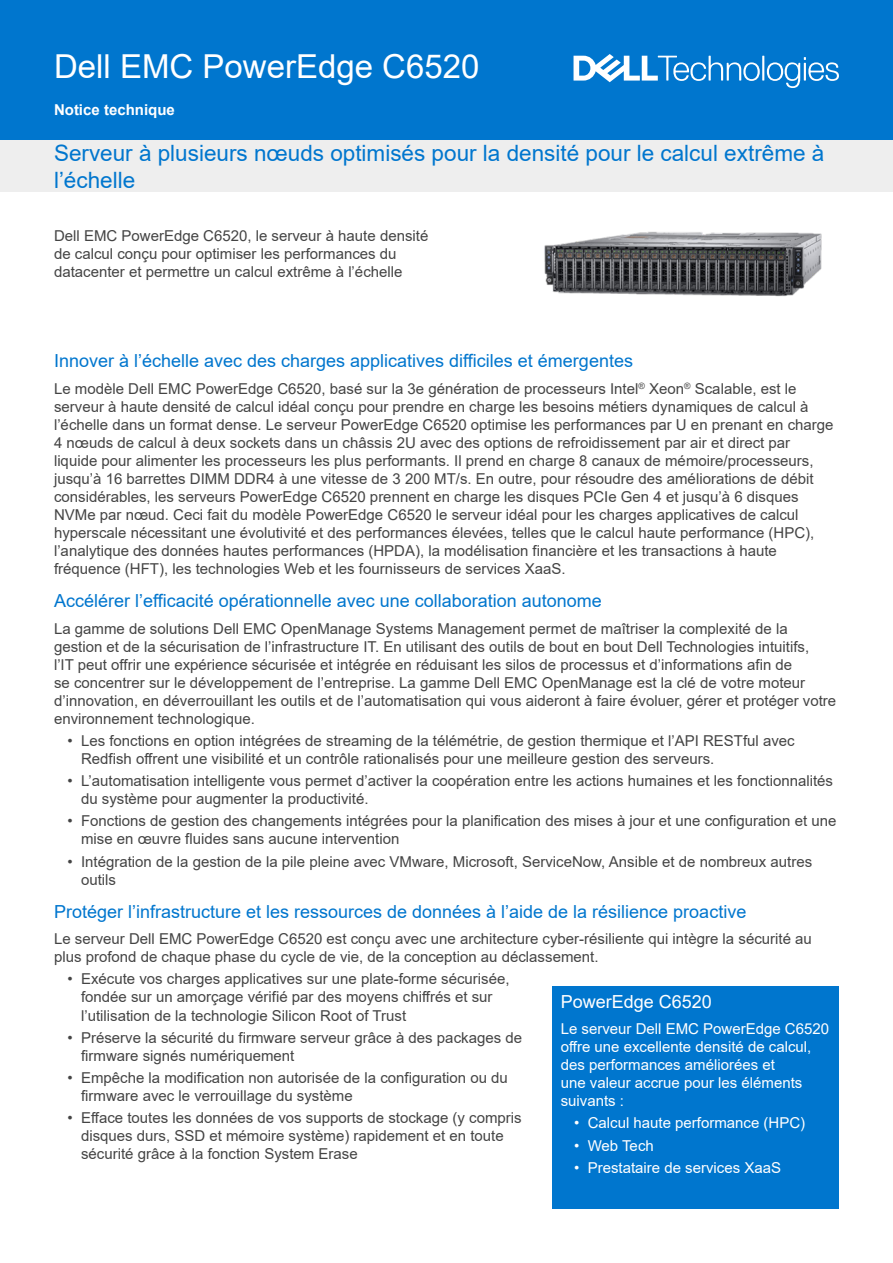
<style>
.page{position:relative;width:893px;height:1263px;background:#fff}
.page>*{position:absolute;margin:0;border:0;box-sizing:border-box;transform-origin:0 0}
.Document_Title{font:33px "Arial";color:#fff}
.Title_Tagline{font:22.5px/27px "Arial";color:#0076ce}
.Heading_2{font:18px "Arial";color:#0076ce}
.Side_Box_Heading{font:18px "Arial";color:#fff}
.Body_Text{font:15px/18px "Arial";color:#444}
.Side_box_Body_Text{font:15px/18px "Arial";color:#fff}
.Guide_text_Banner{font:700 15px "Arial";color:#fff}
</style>
<div class="page">
<div style="left:0;top:0;width:893px;height:141px;background:#0076ce"></div>
<div style="left:0;top:141px;width:893px;height:51px;background:#eee"></div>
<div style="left:552px;top:986px;width:287px;height:223px;background:#0076ce"></div>
<img style="left:544px;top:231px;width:278px;height:66px">
<svg style="left:573px;top:54px;width:266px;height:34px"></svg>
<p class="Document_Title" style="left:54px;top:44px;width:427px">Dell EMC PowerEdge C6520</p>
<p class="Guide_text_Banner" style="left:54px;top:99px;width:122px">Notice technique</p>
<p class="Title_Tagline" style="left:54px;top:139px;width:772px">Serveur à plusieurs nœuds optimisés pour la densité pour le calcul extrême à l’échelle</p>
<p class="Body_Text" style="left:54px;top:226px;width:376px">Dell EMC PowerEdge C6520, le serveur à haute densité de calcul conçu pour optimiser les performances du datacenter et permettre un calcul extrême à l’échelle</p>
<p class="Heading_2" style="left:54px;top:349px;width:580px">Innover à l’échelle avec des charges applicatives difficiles et émergentes</p>
<p class="Body_Text" style="left:54px;top:379px;width:781px">Le modèle Dell EMC PowerEdge C6520, basé sur la 3e génération de processeurs Intel<sup>®</sup> Xeon<sup>®</sup> Scalable, est le serveur à haute densité de calcul idéal conçu pour prendre en charge les besoins métiers dynamiques de calcul à l’échelle dans un format dense. Le serveur PowerEdge C6520 optimise les performances par U en prenant en charge 4 nœuds de calcul à deux sockets dans un châssis 2U avec des options de refroidissement par air et direct par liquide pour alimenter les processeurs les plus performants. Il prend en charge 8 canaux de mémoire/processeurs, jusqu’à 16 barrettes DIMM DDR4 à une vitesse de 3 200 MT/s. En outre, pour résoudre des améliorations de débit considérables, les serveurs PowerEdge C6520 prennent en charge les disques PCIe Gen 4 et jusqu’à 6 disques NVMe par nœud. Ceci fait du modèle PowerEdge C6520 le serveur idéal pour les charges applicatives de calcul hyperscale nécessitant une évolutivité et des performances élevées, telles que le calcul haute performance (HPC), l’analytique des données hautes performances (HPDA), la modélisation financière et les transactions à haute fréquence (HFT), les technologies Web et les fournisseurs de services XaaS.</p>
<p class="Heading_2" style="left:54px;top:588px;width:549px">Accélérer l’efficacité opérationnelle avec une collaboration autonome</p>
<p class="Body_Text" style="left:54px;top:619px;width:784px">La gamme de solutions Dell EMC OpenManage Systems Management permet de maîtriser la complexité de la gestion et de la sécurisation de l’infrastructure IT. En utilisant des outils de bout en bout Dell Technologies intuitifs,<br>l’IT peut offrir une expérience sécurisée et intégrée en réduisant les silos de processus et d’informations afin de<br>se concentrer sur le développement de l’entreprise. La gamme Dell EMC OpenManage est la clé de votre moteur d’innovation, en déverrouillant les outils et de l’automatisation qui vous aideront à faire évoluer, gérer et protéger votre environnement technologique.</p>
<p class="Body_Text" style="left:81px;top:731px;width:715px;text-indent:-14px">• Les fonctions en option intégrées de streaming de la télémétrie, de gestion thermique et l’API RESTful avec<br>Redfish offrent une visibilité et un contrôle rationalisés pour une meilleure gestion des serveurs.</p>
<p class="Body_Text" style="left:81px;top:772px;width:754px;text-indent:-14px">• L’automatisation intelligente vous permet d’activer la coopération entre les actions humaines et les fonctionnalités du système pour augmenter la productivité.</p>
<p class="Body_Text" style="left:81px;top:812px;width:757px;text-indent:-14px">• Fonctions de gestion des changements intégrées pour la planification des mises à jour et une configuration et une mise en œuvre fluides sans aucune intervention</p>
<p class="Body_Text" style="left:81px;top:852px;width:733px;text-indent:-14px">• Intégration de la gestion de la pile pleine avec VMware, Microsoft, ServiceNow, Ansible et de nombreux autres outils</p>
<p class="Heading_2" style="left:54px;top:899px;width:694px">Protéger l’infrastructure et les ressources de données à l’aide de la résilience proactive</p>
<p class="Body_Text" style="left:54px;top:930px;width:759px">Le serveur Dell EMC PowerEdge C6520 est conçu avec une architecture cyber-résiliente qui intègre la sécurité au plus profond de chaque phase du cycle de vie, de la conception au déclassement.</p>
<p class="Body_Text" style="left:81px;top:970px;width:430px;text-indent:-14px">• Exécute vos charges applicatives sur une plate-forme sécurisée, fondée sur un amorçage vérifié par des moyens chiffrés et sur l’utilisation de la technologie Silicon Root of Trust</p>
<p class="Body_Text" style="left:81px;top:1028px;width:442px;text-indent:-14px">• Préserve la sécurité du firmware serveur grâce à des packages de firmware signés numériquement</p>
<p class="Body_Text" style="left:81px;top:1069px;width:428px;text-indent:-14px">• Empêche la modification non autorisée de la configuration ou du firmware avec le verrouillage du système</p>
<p class="Body_Text" style="left:81px;top:1109px;width:442px;text-indent:-14px">• Efface toutes les données de vos supports de stockage (y compris disques durs, SSD et mémoire système) rapidement et en toute sécurité grâce à la fonction System Erase</p>
<p class="Side_Box_Heading" style="left:561px;top:989px;width:153px">PowerEdge C6520</p>
<p class="Side_box_Body_Text" style="left:561px;top:1020px;width:270px">Le serveur Dell EMC PowerEdge C6520 offre une excellente densité de calcul, des performances améliorées et<br>une valeur accrue pour les éléments suivants :</p>
<p class="Side_box_Body_Text" style="left:574px;top:1114px;width:233px">• Calcul haute performance (HPC)</p>
<p class="Side_box_Body_Text" style="left:574px;top:1136px;width:81px">• Web Tech</p>
<p class="Side_box_Body_Text" style="left:574px;top:1158px;width:208px">• Prestataire de services XaaS</p>
</div>
